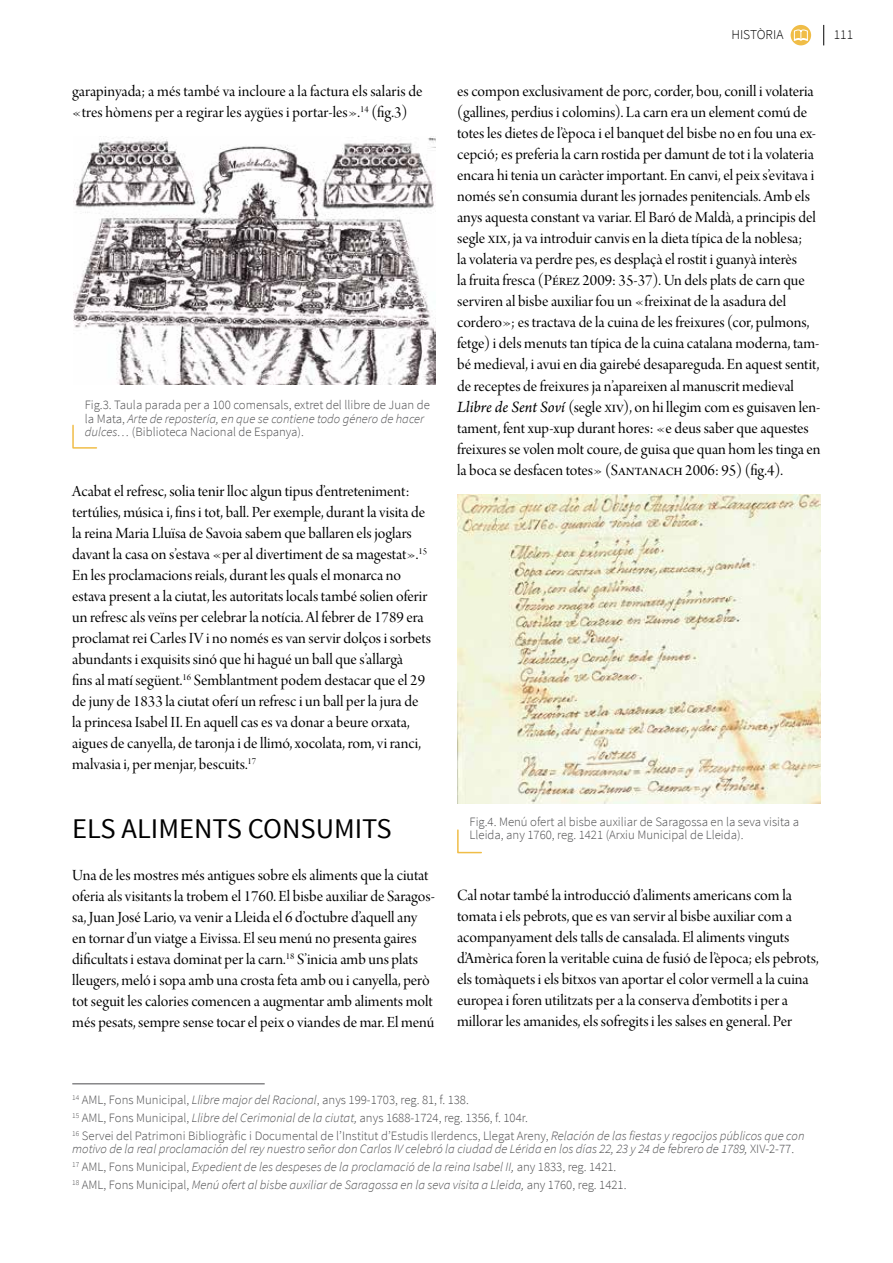
<style>
.page{position:relative;width:893px;height:1263px;background:#fff}
.page>*{position:absolute;margin:0;border:0;box-sizing:border-box;transform-origin:0 0}
.t1{font:28.5px "Source Sans Pro";color:#000}
.t2{font:16.5px/21px "Arno Pro Display";color:#000}
.t3{font:300 13.5px "Source Sans Pro";color:#000}
.t4{font:300 12.75px/13.5px "Source Sans Pro";color:#4b4b4d}
.t5{font:italic 300 12.75px/17.7px "Source Sans Pro";color:#4b4b4d}
.s1{font-family:"Arno Pro";font-style:italic}
.s2{font-style:italic}
.s3{font-style:normal}
</style>
<div class="page">
<hr style="left:72px;top:1083px;width:193px;height:1px;background:#4b4b4d">
<svg style="left:823px;top:25px;width:1px;height:20px"></svg>
<div style="left:791px;top:25px;width:20px;height:20px;background:#f0bd47;border-radius:50%"></div>
<svg style="left:794px;top:29px;width:14px;height:12px"></svg>
<img style="left:73px;top:137px;width:362px;height:248px">
<svg style="left:72px;top:424px;width:25px;height:25px"></svg>
<img style="left:457px;top:494px;width:364px;height:309px">
<svg style="left:457px;top:829px;width:25px;height:25px"></svg>
<p class="t3" style="left:731px;top:27px;width:54px">HISTÒRIA</p>
<p class="t3" style="left:834px;top:26px;width:21px">111</p>
<p class="t2" style="left:72px;top:82px;width:352px">garapinyada; a més també va incloure a la factura els salaris de «tres hòmens per a regirar les aygües i portar-les».<sup>14</sup> (fig.3)</p>
<p class="t2" style="left:457px;top:82px;width:365px">es compon exclusivament de porc, corder, bou, conill i volateria (gallines, perdius i colomins). La carn era un element comú de totes les dietes de l’època i el banquet del bisbe no en fou una ex&shy;cepció; es preferia la carn rostida per damunt de tot i la volateria encara hi tenia un caràcter important. En canvi, el peix s’evitava i només se’n consumia durant les jornades penitencials. Amb els anys aquesta constant va variar. El Baró de Maldà, a principis del segle xix, ja va introduir canvis en la dieta típica de la noblesa;<br>la volateria va perdre pes, es desplaçà el rostit i guanyà interès<br>la fruita fresca (Pérez 2009: 35-37). Un dels plats de carn que serviren al bisbe auxiliar fou un «freixinat de la asadura del cordero»; es tractava de la cuina de les freixures (cor, pulmons, fetge) i dels menuts tan típica de la cuina catalana moderna, tam&shy;bé medieval, i avui en dia gairebé desapareguda. En aquest sentit, de receptes de freixures ja n’apareixen al manuscrit medieval <span class="s1">Llibre de Sent Soví</span> (segle xiv), on hi llegim com es guisaven len&shy;tament, fent xup-xup durant hores: «e deus saber que aquestes freixures se volen molt coure, de guisa que quan hom les tinga en la boca se desfacen totes» (Santanach 2006: 95) (fig.4).</p>
<p class="t4" style="left:85px;top:398px;width:347px">Fig.3. Taula parada per a 100 comensals, extret del llibre de Juan de la Mata, <span class="s2">Arte de repostería, en que se contiene todo género de hacer dulces…</span> (Biblioteca Nacional de Espanya).</p>
<p class="t2" style="left:72px;top:482px;width:360px">Acabat el refresc, solia tenir lloc algun tipus d’entreteniment: tertúlies, música i, fins i tot, ball. Per exemple, durant la visita de la reina Maria Lluïsa de Savoia sabem que ballaren els joglars davant la casa on s’estava «per al divertiment de sa magestat».<sup>15<br></sup>En les proclamacions reials, durant les quals el monarca no estava present a la ciutat, les autoritats locals també solien oferir un refresc als veïns per celebrar la notícia. Al febrer de 1789 era proclamat rei Carles IV i no només es van servir dolços i sorbets abundants i exquisits sinó que hi hagué un ball que s’allargà<br>fins al matí següent.<sup>16</sup> Semblantment podem destacar que el 29 de juny de 1833 la ciutat oferí un refresc i un ball per la jura de la princesa Isabel II. En aquell cas es va donar a beure orxata, aigues de canyella, de taronja i de llimó, xocolata, rom, vi ranci, malvasia i, per menjar, bescuits.<sup>17</sup></p>
<h1 class="t1" style="left:72px;top:811px;width:321px">ELS ALIMENTS CONSUMITS</h1>
<p class="t2" style="left:72px;top:866px;width:364px">Una de les mostres més antigues sobre els aliments que la ciutat oferia als visitants la trobem el 1760. El bisbe auxiliar de Saragos&shy;sa, Juan José Lario, va venir a Lleida el 6 d’octubre d’aquell any en tornar d’un viatge a Eivissa. El seu menú no presenta gaires dificultats i estava dominat per la carn.<sup>18</sup> S’inicia amb uns plats lleugers, meló i sopa amb una crosta feta amb ou i canyella, però tot seguit les calories comencen a augmentar amb aliments molt més pesats, sempre sense tocar el peix o viandes de mar. El menú</p>
<p class="t4" style="left:470px;top:815px;width:331px">Fig.4. Menú ofert al bisbe auxiliar de Saragossa en la seva visita a<br>Lleida, any 1760, reg. 1421 (Arxiu Municipal de Lleida).</p>
<p class="t2" style="left:457px;top:886px;width:363px">Cal notar també la introducció d’aliments americans com la tomata i els pebrots, que es van servir al bisbe auxiliar com a acompanyament dels talls de cansalada. El aliments vinguts d’Amèrica foren la veritable cuina de fusió de l’època; els pebrots, els tomàquets i els bitxos van aportar el color vermell a la cuina europea i foren utilitzats per a la conserva d’embotits i per a millorar les amanides, els sofregits i les salses en general. Per</p>
<p class="t4" style="left:72px;top:1091px;width:734px;line-height:17.7px"><sup>14</sup> AML, Fons Municipal, <span class="s2">Llibre major del Racional</span>, anys 199-1703, reg. 81, f. 138.<br><sup>15</sup> AML, Fons Municipal, <span class="s2">Llibre del Cerimonial de la ciutat,</span> anys 1688-1724, reg. 1356, f. 104r.<br><sup>16</sup> Servei del Patrimoni Bibliogràfic i Documental de l’Institut d’Estudis Ilerdencs, Llegat Areny, <span class="s2">Relación de las fiestas y regocijos públicos que con</span></p>
<p class="t5" style="left:72px;top:1140px;width:723px">motivo de la real proclamación del rey nuestro señor don Carlos IV celebró la ciudad de Lérida en los días 22, 23 y 24 de febrero de 1789, <span class="s3">XIV-2-77.<br></span><sup>17</sup> <span class="s3">AML, Fons Municipal,</span> Expedient de les despeses de la proclamació de la reina Isabel II, <span class="s3">any 1833, reg. 1421.<br></span><sup>18</sup> <span class="s3">AML, Fons Municipal,</span> Menú ofert al bisbe auxiliar de Saragossa en la seva visita a Lleida, <span class="s3">any 1760, reg. 1421.</span></p>
</div>
